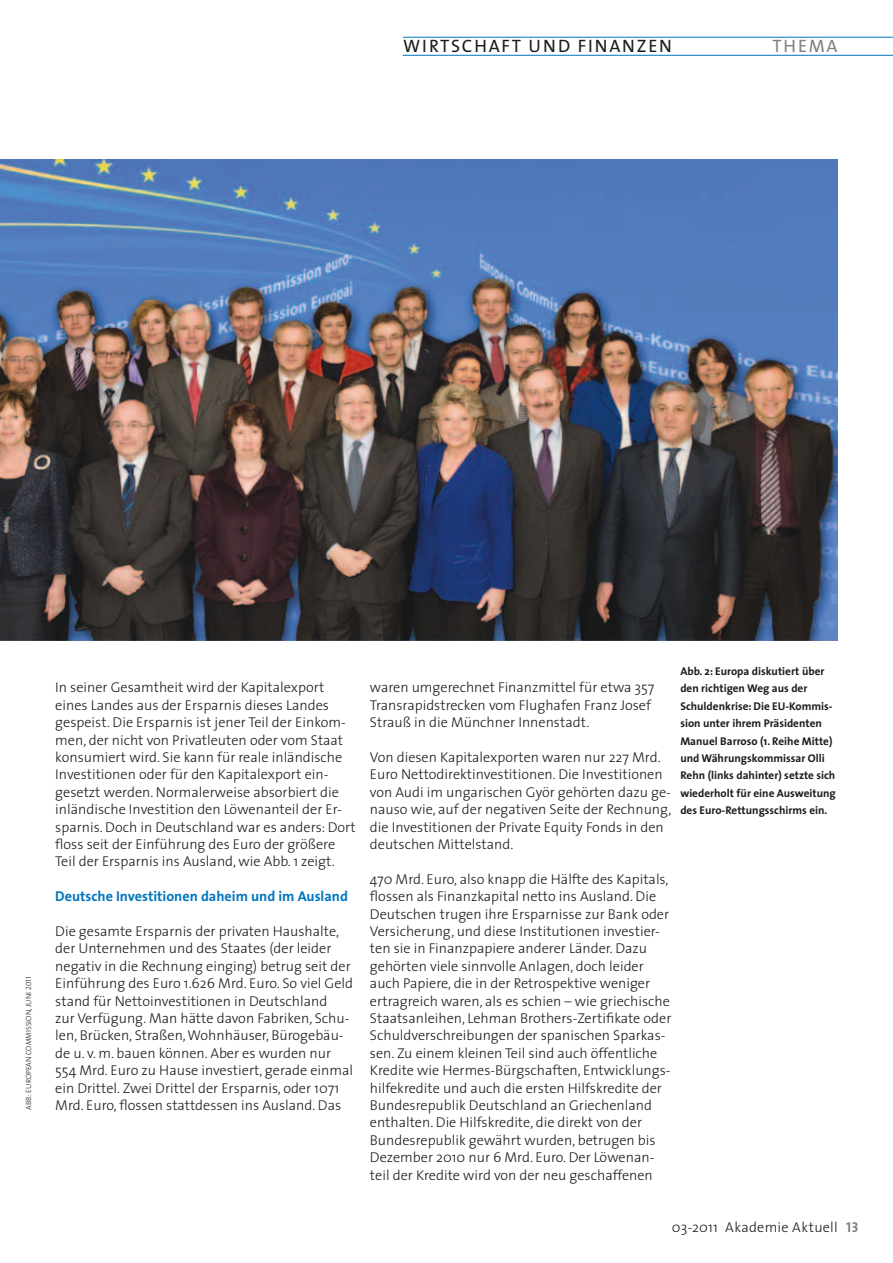
<style>
.page{position:relative;width:893px;height:1263px;background:#fff}
.page>*{position:absolute;margin:0;border:0;box-sizing:border-box;transform-origin:0 0}
.t1{font:18px "The Sans";letter-spacing:.1em;color:#1b1c20}
.t2{font:18px "The Sans";letter-spacing:.1em;color:#818084}
.t3{font:300 14.25px/17.4px "The Sans";color:#1b1c20}
.t4{font:700 14.25px "The Sans";color:#0076be}
.t5{font:300 14.25px "The Sans";letter-spacing:.02em;color:#1b1c20}
.t6{font:700 11.25px/17.4px "The Sans";color:#1b1c20}
.t7{font:7.5px "The Sans Light Caps";color:#1b1c20}
.s1{font-family:"The Sans Bold Caps";font-weight:400;color:#818084}
</style>
<div class="page">
<hr style="left:403px;top:55px;width:490px;height:1px;background:#0076be">
<hr style="left:403px;top:37px;width:490px;height:1px;background:#0076be">
<img style="left:0;top:159px;width:838px;height:481px">
<p class="t1" style="left:403px;top:31px;width:270px">WIRTSCHAFT UND FINANZEN</p>
<p class="t2" style="left:772px;top:31px;width:67px">THEMA</p>
<p class="t7" style="left:22px;top:1110px;width:135px;rotate:-90deg">Abb.: European Commission, Juni 2011</p>
<p class="t3" style="left:55px;top:678px;width:302px">In seiner Gesamtheit wird der Kapitalexport eines Landes aus der Ersparnis dieses Landes gespeist. Die Ersparnis ist jener Teil der Einkom&shy;men, der nicht von Privatleuten oder vom Staat konsumiert wird. Sie kann für reale inländische Investitionen oder für den Kapitalexport ein&shy;gesetzt werden. Normalerweise absorbiert die inländische Investition den Löwenanteil der Er&shy;sparnis. Doch in Deutschland war es anders: Dort floss seit der Einführung des Euro der größere Teil der Ersparnis ins Ausland, wie Abb. 1 zeigt.</p>
<p class="t4" style="left:55px;top:884px;width:294px">Deutsche Investitionen daheim und im Ausland</p>
<p class="t3" style="left:55px;top:922px;width:299px">Die gesamte Ersparnis der privaten Haushalte, der Unternehmen und des Staates (der leider negativ in die Rechnung einging) betrug seit der Einführung des Euro 1.626 Mrd. Euro. So viel Geld stand für Nettoinvestitionen in Deutschland<br>zur Verfügung. Man hätte davon Fabriken, Schu&shy;len, Brücken, Straßen, Wohnhäuser, Bürogebäu&shy;de u. v. m. bauen können. Aber es wurden nur 554 Mrd. Euro zu Hause investiert, gerade einmal ein Drittel. Zwei Drittel der Ersparnis, oder 1071<br>Mrd. Euro, flossen stattdessen ins Ausland. Das</p>
<p class="t3" style="left:370px;top:678px;width:286px">waren umgerechnet Finanzmittel für etwa 357<br>Transrapidstrecken vom Flughafen Franz Josef<br>Strauß in die Münchner Innenstadt.</p>
<p class="t3" style="left:370px;top:748px;width:303px">Von diesen Kapitalexporten waren nur 227 Mrd.<br>Euro Nettodirektinvestitionen. Die Investitionen von Audi im ungarischen Györ gehörten dazu ge&shy;nauso wie, auf der negativen Seite der Rechnung, die Investitionen der Private Equity Fonds in den deutschen Mittelstand.</p>
<p class="t3" style="left:370px;top:870px;width:303px">470 Mrd. Euro, also knapp die Hälfte des Kapitals, flossen als Finanzkapital netto ins Ausland. Die Deutschen trugen ihre Ersparnisse zur Bank oder Versicherung, und diese Institutionen investier&shy;ten sie in Finanzpapiere anderer Länder. Dazu gehörten viele sinnvolle Anlagen, doch leider auch Papiere, die in der Retrospektive weniger ertragreich waren, als es schien – wie griechische Staatsanleihen, Lehman Brothers-Zertifikate oder Schuldverschreibungen der spanischen Sparkas&shy;sen. Zu einem kleinen Teil sind auch öffentliche Kredite wie Hermes-Bürgschaften, Entwicklungs&shy;hilfekredite und auch die ersten Hilfskredite der Bundesrepublik Deutschland an Griechenland enthalten. Die Hilfskredite, die direkt von der Bundesrepublik gewährt wurden, betrugen bis Dezember 2010 nur 6 Mrd. Euro. Der Löwenan&shy;teil der Kredite wird von der neu geschaffenen</p>
<p class="t6" style="left:680px;top:662px;width:157px">Abb. 2: Europa diskutiert über den richtigen Weg aus der<br>Schuldenkrise: Die EU-Kommis&shy;sion unter ihrem Präsidenten<br>Manuel Barroso (1. Reihe Mitte) und Währungskommissar Olli<br>Rehn (links dahinter) setzte sich wiederholt für eine Ausweitung des Euro-Rettungsschirms ein.</p>
<p class="t5" style="left:672px;top:1215px;width:188px">03-2011 Akademie Aktuell <span class="s1">13</span></p>
</div>
